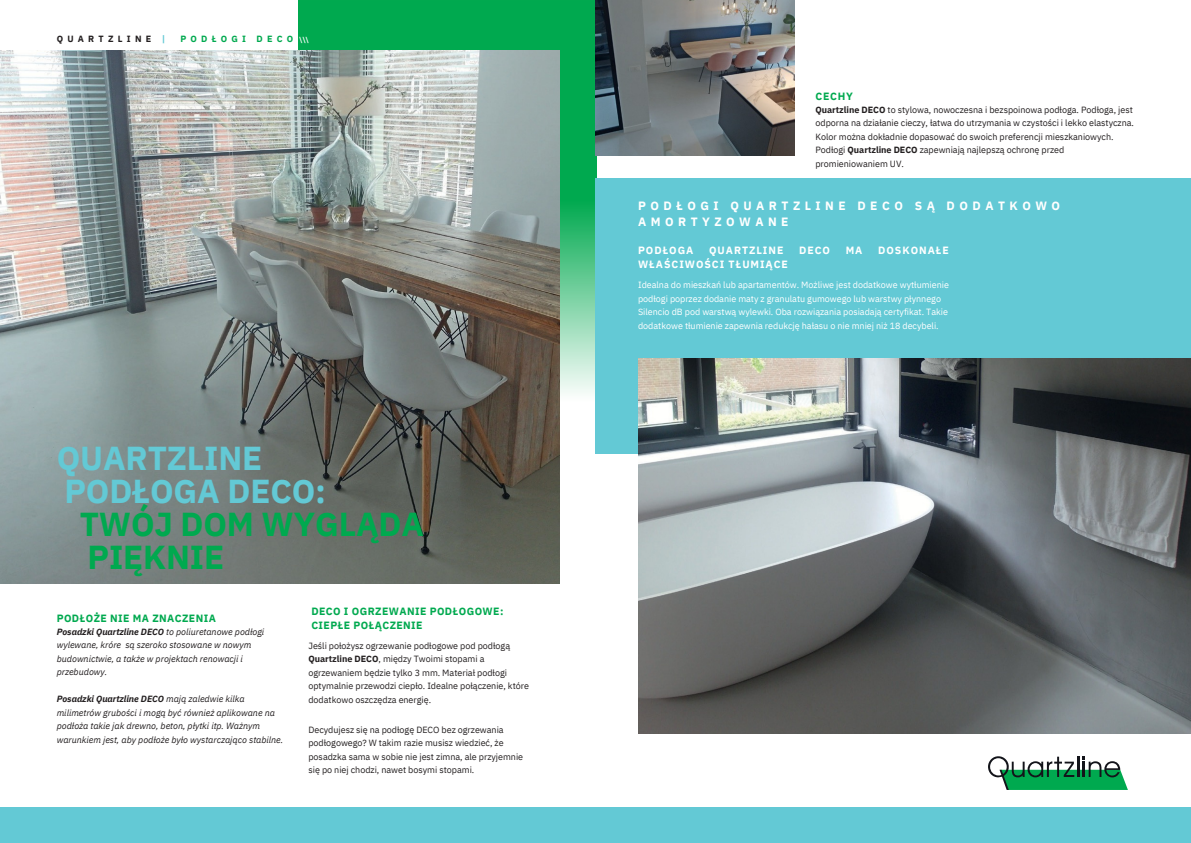
<style>
.page{position:relative;width:1191px;height:843px;background:#fff}
.page>*{position:absolute;margin:0;border:0;box-sizing:border-box;transform-origin:0 0}
.t1{font:700 33.1px "IBM Plex Sans";letter-spacing:-.005em;color:#63c9d5}
.t2{font:700 33.1px "IBM Plex Sans";letter-spacing:-.005em;color:#00a94f}
.t3{font:700 12px/16.5px "IBM Plex Sans";letter-spacing:.37em;color:#fff}
.t4{font:700 10.5px/14.2px "IBM Plex Sans";letter-spacing:.04em;color:#00a94f}
.t5{font:700 10.5px "IBM Plex Sans";letter-spacing:.09em;color:#fff}
.t6{font:9px/13.5px "IBM Plex Sans";letter-spacing:-.005em;color:#231f20}
.t7{font:italic 9px/13.5px "IBM Plex Sans";letter-spacing:-.005em;color:#231f20}
.t8{font:9px/13.5px "IBM Plex Sans";letter-spacing:-.005em;color:#fff}
.t9{font:700 9px "IBM Plex Sans";letter-spacing:.47em;color:#00a94f}
.t10{font:700 9px "IBM Plex Sans";letter-spacing:.47em;color:#231f20}
.t11{font:700 9px "IBM Plex Sans";color:#63c9d5}
.t12{font:700 7px "IBM Plex Sans";color:#fff}
.s1{font-weight:700}
</style>
<div class="page">
<img style="left:298px;top:0;width:298px;height:393px">
<img style="left:0;top:50px;width:560px;height:533px">
<div style="left:0;top:806px;width:1190px;height:36px;background:#63c9d5"></div>
<div style="left:595px;top:178px;width:595px;height:276px;background:#63c9d5"></div>
<img style="left:638px;top:359px;width:552px;height:374px">
<img style="left:595px;top:0;width:199px;height:156px">
<svg style="left:988px;top:756px;width:139px;height:33px"></svg>
<p class="t10" style="left:57px;top:32px;width:96px">QUARTZLINE</p>
<p class="t11" style="left:162px;top:33px;width:5px">|</p>
<p class="t9" style="left:180px;top:33px;width:114px">PODŁOGI DECO</p>
<p class="t12" style="left:299px;top:35px;width:11px">\\\</p>
<p class="t1" style="left:57px;top:435px;width:207px">QUARTZLINE</p>
<p class="t1" style="left:64px;top:468px;width:263px">PODŁOGA DECO:</p>
<p class="t2" style="left:80px;top:501px;width:346px">TWÓJ DOM WYGLĄDA</p>
<p class="t2" style="left:87px;top:534px;width:138px">PIĘKNIE</p>
<p class="t4" style="left:57px;top:610px;width:161px">PODŁOŻE NIE MA ZNACZENIA</p>
<p class="t4" style="left:311px;top:603px;width:194px">DECO I OGRZEWANIE PODŁOGOWE:<br>CIEPŁE POŁĄCZENIE</p>
<p class="t7" style="left:57px;top:624px;width:209px"><span class="s1">Posadzki Quartzline DECO</span> to poliuretanowe podłogi wylewane, króre są szeroko stosowane w nowym budownictwie, a także w projektach renowacji i przebudowy.</p>
<p class="t7" style="left:57px;top:692px;width:228px"><span class="s1">Posadzki Quartzline DECO</span> mają zaledwie kilka milimetrów grubości i mogą być również aplikowane na podłoża takie jak drewno, beton, płytki itp. Ważnym warunkiem jest, aby podłoże było wystarczająco stabilne.</p>
<p class="t6" style="left:308px;top:638px;width:222px">Jeśli położysz ogrzewanie podłogowe pod podłogą <span class="s1">Quartzline DECO</span>, między Twoimi stopami a ogrzewaniem będzie tylko 3 mm. Materiał podłogi optymalnie przewodzi ciepło. Idealne połączenie, które dodatkowo oszczędza energię.</p>
<p class="t6" style="left:308px;top:722px;width:216px">Decydujesz się na podłogę DECO bez ogrzewania podłogowego? W takim razie musisz wiedzieć, że posadzka sama w sobie nie jest zimna, ale przyjemnie się po niej chodzi, nawet bosymi stopami.</p>
<p class="t4" style="left:815px;top:89px;width:39px">CECHY</p>
<p class="t6" style="left:815px;top:103px;width:320px"><span class="s1">Quartzline DECO</span> to stylowa, nowoczesna i bezspoinowa podłoga. Podłoga, jest odporna na działanie cieczy, łatwa do utrzymania w czystości i lekko elastyczna.<br>Kolor można dokładnie dopasować do swoich preferencji mieszkaniowych.<br>Podłogi <span class="s1">Quartzline DECO</span> zapewniają najlepszą ochronę przed promieniowaniem UV.</p>
<p class="t3" style="left:638px;top:197px;width:423px">PODŁOGI QUARTZLINE DECO SĄ DODATKOWO<br>AMORTYZOWANE</p>
<p class="t5" style="left:638px;top:243px;width:57px">PODŁOGA</p>
<p class="t5" style="left:709px;top:243px;width:76px">QUARTZLINE</p>
<p class="t5" style="left:799px;top:243px;width:32px">DECO</p>
<p class="t5" style="left:845px;top:243px;width:18px">MA</p>
<p class="t5" style="left:878px;top:243px;width:72px">DOSKONAŁE</p>
<p class="t5" style="left:638px;top:257px;width:151px">WŁAŚCIWOŚCI TŁUMIĄCE</p>
<p class="t8" style="left:638px;top:278px;width:312px">Idealna do mieszkań lub apartamentów. Możliwe jest dodatkowe wytłumienie podłogi poprzez dodanie maty z granulatu gumowego lub warstwy płynnego Silencio dB pod warstwą wylewki. Oba rozwiązania posiadają certyfikat. Takie dodatkowe tłumienie zapewnia redukcję hałasu o nie mniej niż 18 decybeli.</p>
</div>
